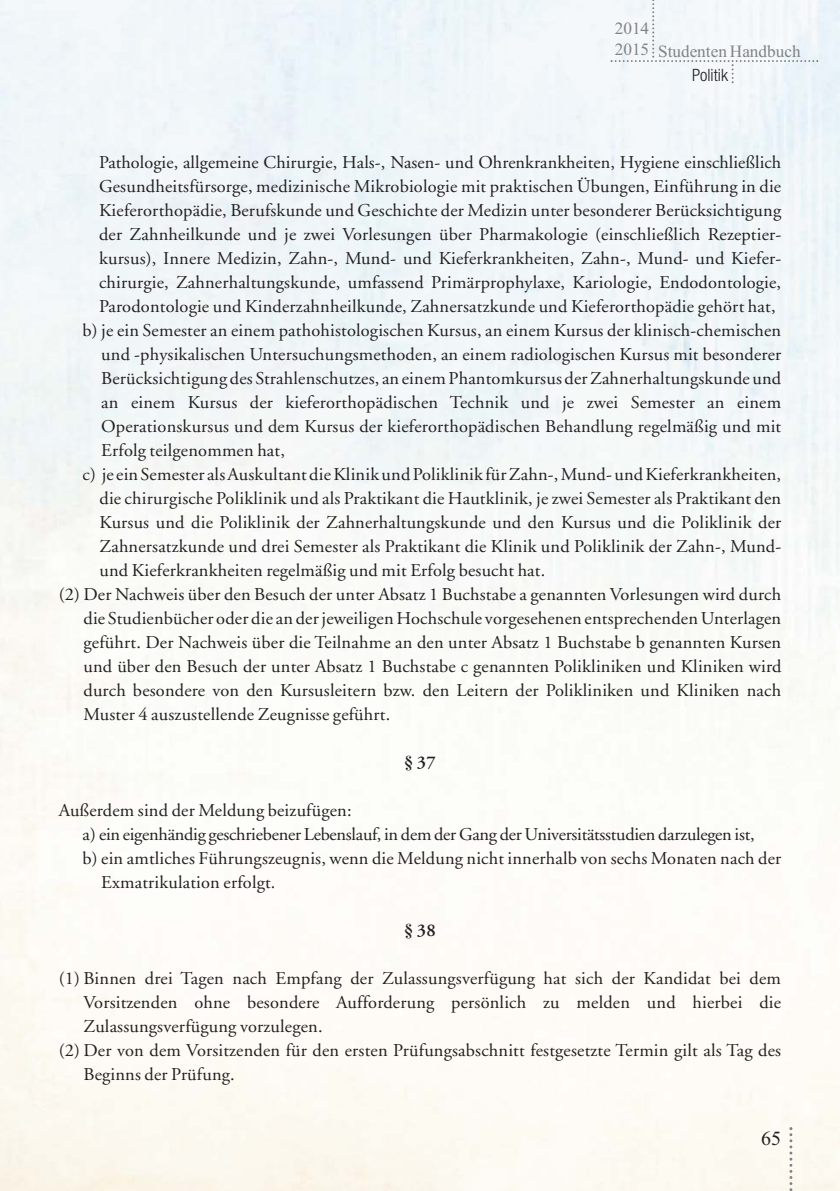
<style>
.page{position:relative;width:840px;height:1191px;background:#fff}
.page>*{position:absolute;margin:0;border:0;box-sizing:border-box;transform-origin:0 0}
.t1{font:20px "Times New Roman";color:#231f20}
.t2{font:18px "Adobe Garamond";letter-spacing:.01em;color:#231f20}
.t3{font:18px "Adobe Garamond";letter-spacing:-.015em;color:#231f20}
.t4{font:600 18px "Adobe Garamond";color:#231f20}
.t5{font:17.2px/20.6px "Times New Roman";color:#808285}
.t6{font:300 condensed 17px "Helvetica Neue";color:#231f20}
.s1{font-family:"Times";font-weight:700}
</style>
<div class="page">
<svg style="left:789px;top:1127px;width:3px;height:64px"></svg>
<div style="left:610px;top:0;width:207px;height:83px;background:#f3f8fb"></div>
<p class="t5" style="left:614px;top:18px;width:36px">2014<br>2015</p>
<p class="t5" style="left:657px;top:41px;width:144px">Studenten Handbuch</p>
<p class="t6" style="left:691px;top:69px;width:37px">Politik</p>
<p class="t2" style="left:99px;top:155px;width:683px">Pathologie, allgemeine Chirurgie, Hals-, Nasen- und Ohrenkrankheiten, Hygiene einschließlich</p>
<p class="t2" style="left:99px;top:179px;width:683px">Gesundheitsfürsorge, medizinische Mikrobiologie mit praktischen Übungen, Einführung in die</p>
<p class="t2" style="left:99px;top:203px;width:683px">Kieferorthopädie, Berufskunde und Geschichte der Medizin unter besonderer Berücksichtigung</p>
<p class="t2" style="left:99px;top:227px;width:683px">der Zahnheilkunde und je zwei Vorlesungen über Pharmakologie (einschließlich Rezeptier -</p>
<p class="t2" style="left:99px;top:251px;width:683px">kursus), Innere Medizin, Zahn-, Mund- und Kieferkrankheiten, Zahn-, Mund- und Kiefer -</p>
<p class="t2" style="left:99px;top:275px;width:683px">chirurgie, Zahnerhaltungskunde, umfassend Primärprophylaxe, Kariologie, Endodontologie,</p>
<p class="t2" style="left:99px;top:299px;width:677px">Parodontologie und Kinderzahnheilkunde, Zahnersatzkunde und Kieferorthopädie gehört hat,</p>
<p class="t2" style="left:82px;top:323px;width:699px">b) je ein Semester an einem pathohistologischen Kursus, an einem Kursus der klinisch-chemischen</p>
<p class="t2" style="left:101px;top:347px;width:681px">und -physikalischen Untersuchungsmethoden, an einem radiologischen Kursus mit besonderer</p>
<p class="t2" style="left:101px;top:371px;width:681px">Berücksichtigung des Strahlenschutzes, an einem Phantomkursus der Zahnerhaltungskunde und</p>
<p class="t2" style="left:101px;top:395px;width:681px">an einem Kursus der kieferorthopädischen Technik und je zwei Semester an einem</p>
<p class="t2" style="left:101px;top:419px;width:681px">Operationskursus und dem Kursus der kieferorthopädischen Behandlung regelmäßig und mit</p>
<p class="t2" style="left:101px;top:443px;width:185px">Erfolg teilgenommen hat,</p>
<p class="t2" style="left:82px;top:467px;width:699px">c) je ein Semester als Auskultant die Klinik und Poliklinik für Zahn-, Mund- und Kieferkrankheiten,</p>
<p class="t2" style="left:99px;top:491px;width:682px">die chirurgische Poliklinik und als Praktikant die Hautklinik, je zwei Semester als Praktikant den</p>
<p class="t2" style="left:99px;top:515px;width:682px">Kursus und die Poliklinik der Zahnerhaltungskunde und den Kursus und die Poliklinik der</p>
<p class="t2" style="left:99px;top:539px;width:682px">Zahnersatzkunde und drei Semester als Praktikant die Klinik und Poliklinik der Zahn-, Mund-</p>
<p class="t2" style="left:99px;top:563px;width:447px">und Kieferkrankheiten regelmäßig und mit Erfolg besucht hat.</p>
<p class="t2" style="left:59px;top:587px;width:723px">(2) Der Nachweis über den Besuch der unter Absatz 1 Buchstabe a genannten Vorlesungen wird durch</p>
<p class="t2" style="left:83px;top:611px;width:698px">die Studienbücher oder die an der jeweiligen Hochschule vorgesehenen entsprechenden Unterlagen</p>
<p class="t2" style="left:83px;top:635px;width:698px">geführt. Der Nachweis über die Teilnahme an den unter Absatz 1 Buchstabe b genannten Kursen</p>
<p class="t2" style="left:83px;top:659px;width:699px">und über den Besuch der unter Absatz 1 Buchstabe c genannten Polikliniken und Kliniken wird</p>
<p class="t2" style="left:83px;top:683px;width:698px">durch besondere von den Kursusleitern bzw. den Leitern der Polikliniken und Kliniken nach</p>
<p class="t2" style="left:83px;top:707px;width:308px">Muster 4 auszustellende Zeugnisse geführt.</p>
<p class="t4" style="left:404px;top:755px;width:33px"><span class="s1">§</span>37</p>
<p class="t2" style="left:59px;top:803px;width:294px">Außerdem sind der Meldung beizufügen:</p>
<p class="t3" style="left:82px;top:827px;width:673px">a) ein eigenhändig geschriebener Lebenslauf, in dem der Gang der Universitätsstudien darzulegen ist,</p>
<p class="t2" style="left:82px;top:851px;width:699px">b) ein amtliches Führungszeugnis, wenn die Meldung nicht innerhalb von sechs Monaten nach der</p>
<p class="t2" style="left:101px;top:875px;width:176px">Exmatrikulation erfolgt.</p>
<p class="t4" style="left:404px;top:923px;width:33px"><span class="s1">§</span>38</p>
<p class="t2" style="left:59px;top:971px;width:723px">(1) Binnen drei Tagen nach Empfang der Zulassungsverfügung hat sich der Kandidat bei dem</p>
<p class="t2" style="left:83px;top:995px;width:698px">Vorsitzenden ohne besondere Aufforderung persönlich zu melden und hierbei die</p>
<p class="t2" style="left:83px;top:1019px;width:240px">Zulassungsverfügung vorzulegen.</p>
<p class="t2" style="left:59px;top:1043px;width:723px">(2) Der von dem Vorsitzenden für den ersten Prüfungsabschnitt festgesetzte Termin gilt als Tag des</p>
<p class="t2" style="left:83px;top:1067px;width:153px">Beginns der Prüfung.</p>
<p class="t1" style="left:760px;top:1126px;width:21px">65</p>
</div>
